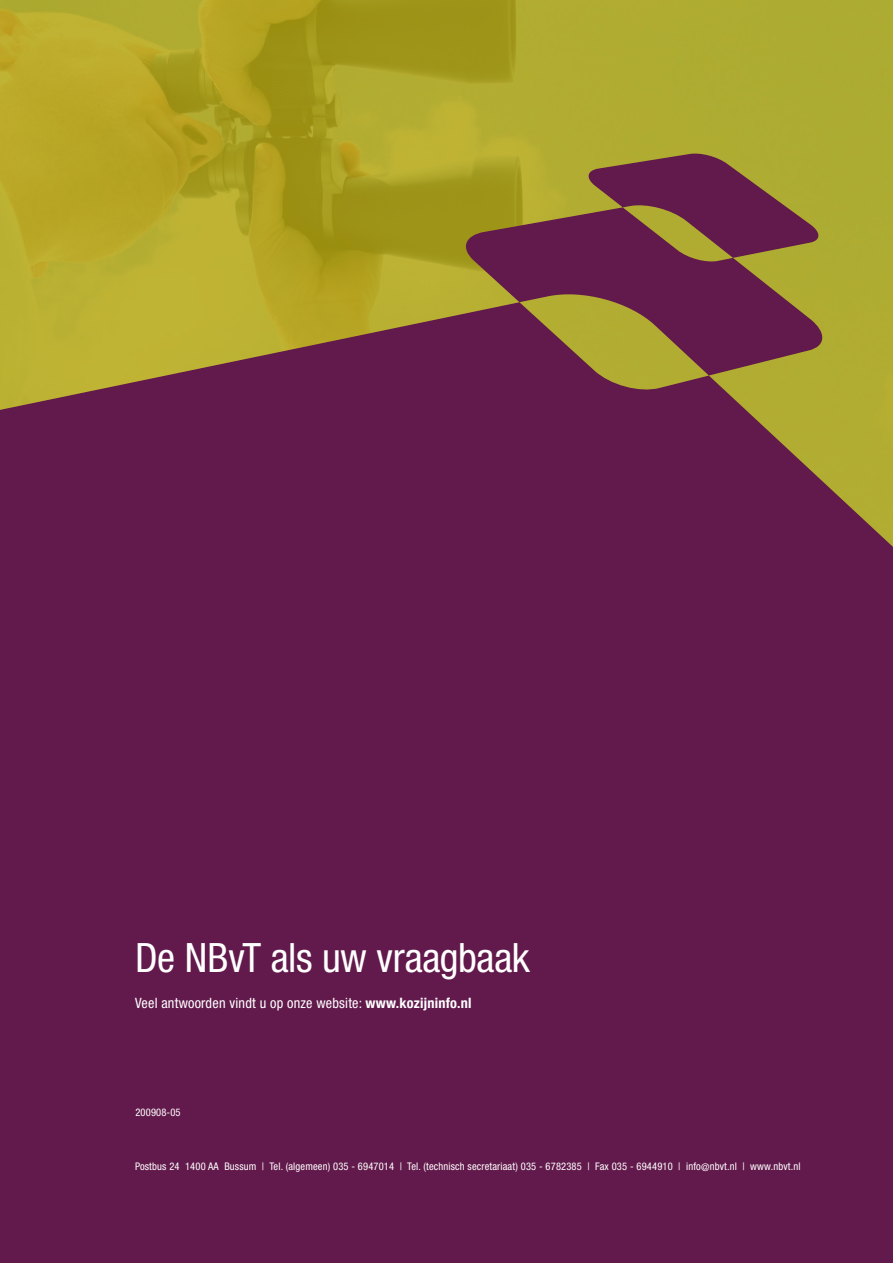
<style>
.page{position:relative;width:893px;height:1263px;background:#62194b}
.page>*{position:absolute;margin:0;border:0;box-sizing:border-box;transform-origin:0 0}
.t1{font:condensed 40.5px "Helvetica Neue LT Std";letter-spacing:-.01em;color:#fff}
.t2{font:condensed 14.25px "Helvetica Neue LT Std";letter-spacing:.015em;color:#fff}
.t3{font:condensed 10.5px "Helvetica Neue LT Std";letter-spacing:.015em;color:#fff}
.s1{font-family:"Helvetica Neue";font-weight:700}
</style>
<div class="page">
<img style="left:0;top:0;width:893px;height:547px">
<h1 class="t1" style="left:135px;top:934px;width:396px">De NBvT als uw vraagbaak</h1>
<h2 class="t2" style="left:135px;top:995px;width:338px">Veel antwoorden vindt u op onze website: <span class="s1">www.kozijninfo.nl</span></h2>
<p class="t3" style="left:135px;top:1106px;width:47px">200908-05</p>
<p class="t3" style="left:135px;top:1160px;width:667px">Postbus 24 1400 AA Bussum | Tel. (algemeen) 035 - 6947014 | Tel. (technisch secretariaat) 035 - 6782385 | Fax 035 - 6944910 | info@nbvt.nl | www.nbvt.nl</p>
</div>
